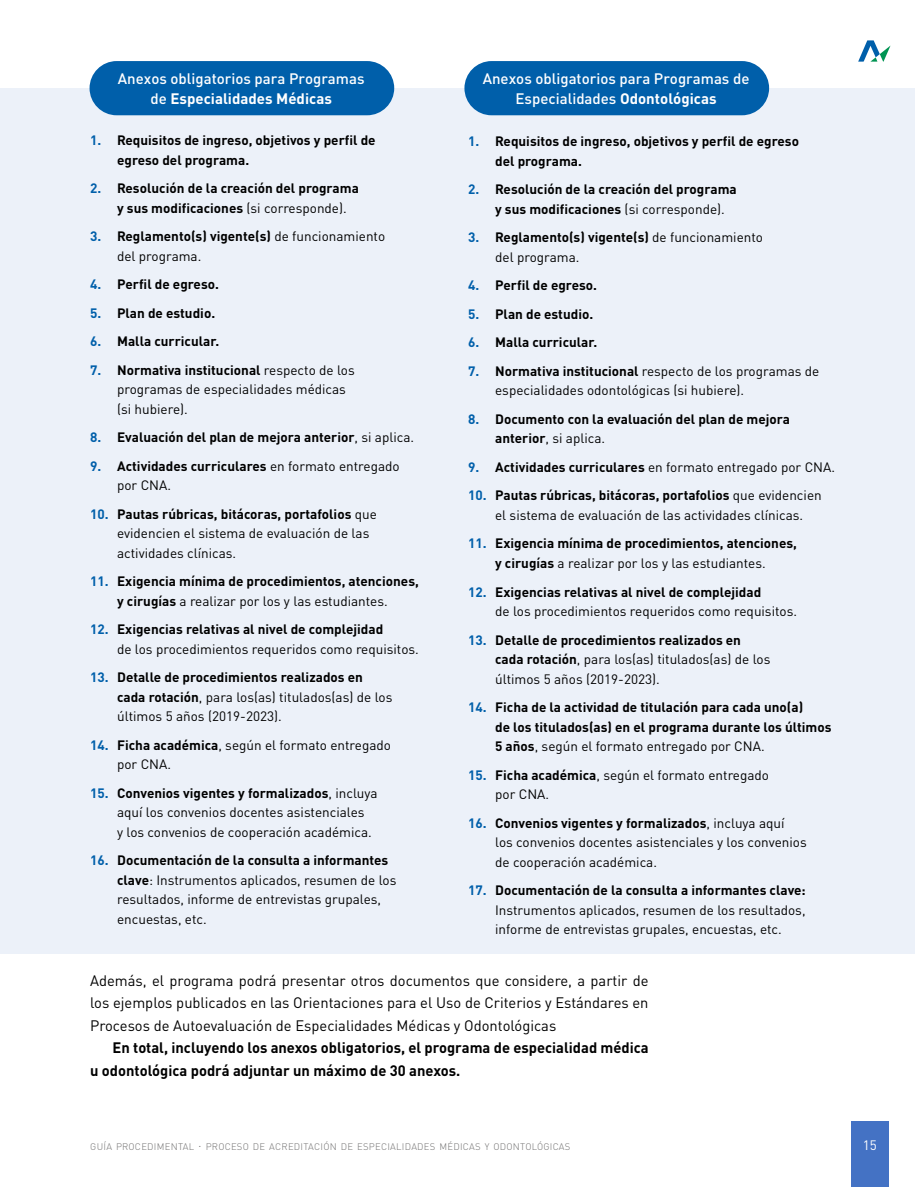
<style>
.page{position:relative;width:915px;height:1187px;background:#fff}
.page>*{position:absolute;margin:0;border:0;box-sizing:border-box;transform-origin:0 0}
.t1{font:15px/22.5px "DIN Pro";color:#000;text-align:justify}
.t2{font:700 15px/22.5px "DIN Pro";color:#000}
.t3{font:500 15px/19.5px "DIN Pro";color:#fff;text-align:center}
.t4{font:13.5px/19.5px "DIN Pro";color:#000}
.t5{font:700 13.5px/19.5px "DIN Pro";color:#000}
.t6{font:13.5px "DIN Pro";color:#fff}
.t7{font:300 9.45px "DIN Pro";letter-spacing:.03em;color:#706f6f}
.s1{font-weight:700}
.s2{color:#005faa}
.s3{font-weight:400}
.s4{font-weight:700;color:#005faa}
.s5{font-size:13.5px}
</style>
<div class="page">
<div style="left:0;top:88px;width:914px;height:865px;background:#ecf1f9"></div>
<svg style="left:858px;top:40px;width:32px;height:22px"></svg>
<div style="left:850px;top:1121px;width:38px;height:65px;background:#4472c4"></div>
<div style="left:89px;top:61px;width:305px;height:54px;background:#005faa;border-radius:27px"></div>
<div style="left:464px;top:61px;width:304px;height:54px;background:#005faa;border-radius:27px"></div>
<p class="t3" style="left:118px;top:67px;width:248px">Anexos obligatorios para Programas de <span class="s1">Especialidades Médicas</span></p>
<p class="t3" style="left:482px;top:67px;width:268px">Anexos obligatorios para Programas de<br>Especialidades <span class="s1">Odontológicas</span></p>
<p class="t5" style="left:495px;top:130px;width:305px;text-indent:-27px"><span class="s2">1.</span> Requisitos de ingreso, objetivos y perfil de egreso del programa.</p>
<p class="t5" style="left:495px;top:178px;width:243px;text-indent:-27px"><span class="s2">2.</span> Resolución de la creación del programa y sus modificaciones <span class="s3">(si corresponde).</span></p>
<p class="t4" style="left:495px;top:226px;width:269px;text-indent:-27px"><span class="s4">3.</span> <span class="s1">Reglamento(s) vigente(s)</span> de funcionamiento del programa.</p>
<p class="t5" style="left:468px;top:274px;width:130px"><span class="s2">4.</span> Perfil de egreso.</p>
<p class="t5" style="left:468px;top:302px;width:127px"><span class="s2">5.</span> Plan de estudio.</p>
<p class="t5" style="left:468px;top:331px;width:131px"><span class="s2">6.</span> Malla curricular.</p>
<p class="t4" style="left:495px;top:360px;width:325px;text-indent:-27px"><span class="s4">7.</span> <span class="s1">Normativa institucional</span> respecto de los programas de especialidades odontológicas (si hubiere).</p>
<p class="t5" style="left:495px;top:407px;width:296px;text-indent:-27px"><span class="s2">8.</span> Documento con la evaluación del plan de mejora anterior<span class="s3">, si aplica.</span></p>
<p class="t4" style="left:468px;top:456px;width:368px"><span class="s4">9.</span> <span class="s1">Actividades curriculares</span> en formato entregado por CNA.</p>
<p class="t4" style="left:495px;top:484px;width:328px;text-indent:-27px"><span class="s4">10.</span> <span class="s1">Pautas rúbricas, bitácoras, portafolios</span> que evidencien el sistema de evaluación de las actividades clínicas.</p>
<p class="t5" style="left:468px;top:532px;width:330px;text-align:center"><span class="s2">11.</span> Exigencia mínima de procedimientos, atenciones, y cirugías <span class="s3">a realizar por los y las estudiantes.</span></p>
<p class="t4" style="left:495px;top:580px;width:303px;text-indent:-27px"><span class="s4">12.</span> <span class="s1">Exigencias relativas al nivel de complejidad<br></span>de los procedimientos requeridos como requisitos.</p>
<p class="t4" style="left:495px;top:628px;width:277px;text-indent:-27px"><span class="s4">13.</span> <span class="s1">Detalle de procedimientos realizados en cada rotación</span>, para los(as) titulados(as) de los últimos 5 años (2019-2023).</p>
<p class="t5" style="left:495px;top:695px;width:338px;text-indent:-27px"><span class="s2">14.</span> Ficha de la actividad de titulación para cada uno(a)<br>de los titulados(as) en el programa durante los últimos<br>5 años<span class="s3">, según el formato entregado por CNA.</span></p>
<p class="t4" style="left:495px;top:763px;width:275px;text-indent:-27px"><span class="s4">15.</span> <span class="s1">Ficha académica</span>, según el formato entregado por CNA.</p>
<p class="t4" style="left:495px;top:811px;width:313px;text-indent:-27px"><span class="s4">16.</span> <span class="s1">Convenios vigentes y formalizados</span>, incluya aquí<br>los convenios docentes asistenciales y los convenios de cooperación académica.</p>
<p class="t4" style="left:495px;top:879px;width:312px;text-align:justify;text-indent:-27px"><span class="s4">17.</span> <span class="s1">Documentación de la consulta a informantes clave:<br></span>Instrumentos aplicados, resumen de los resultados, informe de entrevistas grupales, encuestas, etc.</p>
<p class="t1" style="left:90px;top:967px;width:559px">Además, el programa podrá presentar otros documentos que considere, a partir de los ejemplos publicados en las Orientaciones para el Uso de Criterios y Estándares en Procesos de Autoevaluación de Especialidades Médicas y Odontológicas</p>
<p class="t2" style="left:90px;top:1034px;width:560px;text-indent:23px">En total, incluyendo los anexos obligatorios, el programa de especialidad médica u odontológica podrá adjuntar un máximo de 30 anexos.</p>
<p class="t5" style="left:117px;top:129px;width:260px;text-indent:-27px"><span class="s2">1.</span> Requisitos de ingreso, objetivos y perfil de egreso del programa.</p>
<p class="t5" style="left:117px;top:177px;width:243px;text-indent:-27px"><span class="s2">2.</span> Resolución de la creación del programa y sus modificaciones <span class="s3">(si corresponde).</span></p>
<p class="t4" style="left:117px;top:225px;width:269px;text-indent:-27px"><span class="s4">3.</span> <span class="s1">Reglamento(s) vigente(s)</span> de funcionamiento del programa.</p>
<p class="t5" style="left:90px;top:273px;width:130px"><span class="s2">4.</span> Perfil de egreso.</p>
<p class="t5" style="left:90px;top:301px;width:127px"><span class="s2">5.</span> Plan de estudio.</p>
<p class="t5" style="left:90px;top:330px;width:131px"><span class="s2">6.</span> Malla curricular.</p>
<p class="t4" style="left:117px;top:358px;width:239px;text-indent:-27px"><span class="s4">7.</span> <span class="s1">Normativa institucional</span> respecto de los programas de especialidades médicas (si hubiere).</p>
<p class="t5" style="left:90px;top:426px;width:325px"><span class="s2">8.</span> Evaluación del plan de mejora anterior<span class="s3">, si aplica.</span></p>
<p class="t4" style="left:117px;top:454px;width:284px;text-indent:-27px"><span class="s4">9.</span> <span class="s1">Actividades curriculares</span> en formato entregado por CNA.</p>
<p class="t4" style="left:117px;top:502px;width:261px;text-indent:-27px"><span class="s4">10.</span> <span class="s1">Pautas rúbricas, bitácoras, portafolios</span> que evidencien el sistema de evaluación de las actividades clínicas.</p>
<p class="t5" style="left:90px;top:570px;width:330px;text-align:center"><span class="s2">11.</span> Exigencia mínima de procedimientos, atenciones, y cirugías <span class="s3">a realizar por los y las estudiantes.</span></p>
<p class="t4" style="left:117px;top:618px;width:303px;text-indent:-27px"><span class="s4">12.</span> <span class="s1">Exigencias relativas al nivel de complejidad<br></span>de los procedimientos requeridos como requisitos.</p>
<p class="t4" style="left:117px;top:666px;width:277px;text-indent:-27px"><span class="s4">13.</span> <span class="s1">Detalle de procedimientos realizados en cada rotación</span>, para los(as) titulados(as) de los últimos 5 años (2019-2023).</p>
<p class="t4" style="left:117px;top:733px;width:275px;text-indent:-27px"><span class="s4">14.</span> <span class="s1">Ficha académica</span>, según el formato entregado por CNA.</p>
<p class="t4" style="left:117px;top:781px;width:262px;text-indent:-27px"><span class="s4">15.</span> <span class="s1">Convenios vigentes y formalizados</span>, incluya aquí los convenios docentes asistenciales<br>y los convenios de cooperación académica.</p>
<p class="t4" style="left:117px;top:849px;width:281px;text-indent:-27px"><span class="s4">16.</span> <span class="s1">Documentación de la consulta a informantes clave</span>: Instrumentos aplicados, resumen de los resultados, informe de entrevistas grupales, encuestas, etc.</p>
<p class="t7" style="left:90px;top:1139px;width:481px">GUÍA PROCEDIMENTAL <span class="s5">·</span> PROCESO DE ACREDITACIÓN DE ESPECIALIDADES MÉDICAS Y ODONTOLÓGICAS</p>
<p class="t6" style="left:862px;top:1134px;width:16px">15</p>
</div>
